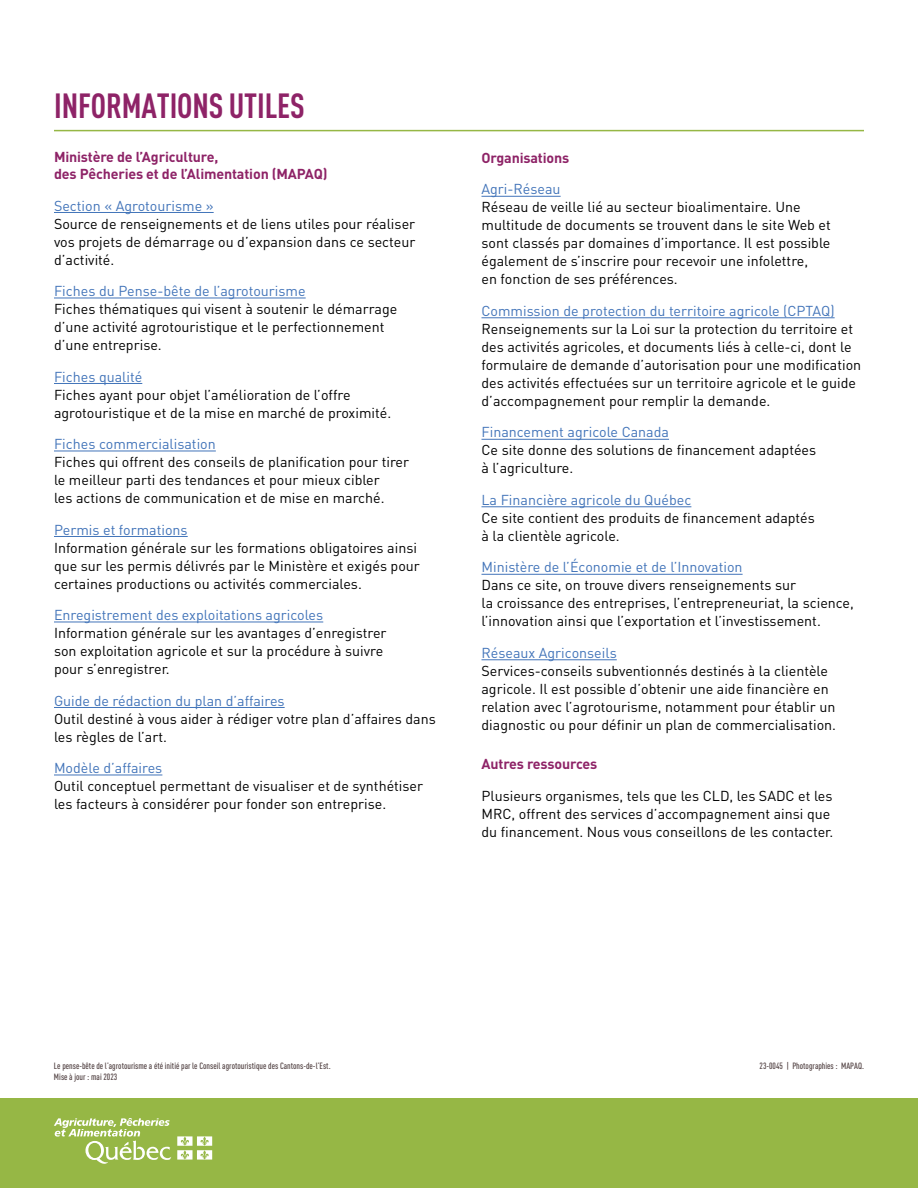
<style>
.page{position:relative;width:918px;height:1188px;background:#fff}
.page>*{position:absolute;margin:0;border:0;box-sizing:border-box;transform-origin:0 0}
.t1{font:700 condensed 34.5px "DINOT";letter-spacing:-.005em;color:#8e2367;scale:.96 1}
.t2{font:14.25px/18px "DINOT";color:#000}
.t3{font:14.25px "DINOT";color:#4274b9}
.t4{font:700 14.25px/17.1px "DINOT";letter-spacing:-.01em;color:#8e2367}
.t5{font:500 condensed 9px "DINOT";color:#4f3f40}
</style>
<div class="page">
<div style="left:0;top:1098px;width:918px;height:90px;background:#96b745"></div>
<svg style="left:54px;top:1118px;width:117px;height:46px"></svg>
<svg style="left:177px;top:1136px;width:35px;height:24px"></svg>
<hr style="left:54px;top:130px;width:810px;height:1px;background:#96b745">
<hr style="left:54px;top:212px;width:160px;height:1px;background:#4274b9">
<hr style="left:54px;top:298px;width:252px;height:1px;background:#4274b9">
<hr style="left:54px;top:383px;width:88px;height:1px;background:#4274b9">
<hr style="left:54px;top:451px;width:162px;height:1px;background:#4274b9">
<hr style="left:54px;top:536px;width:134px;height:1px;background:#4274b9">
<hr style="left:54px;top:622px;width:269px;height:1px;background:#4274b9">
<hr style="left:54px;top:707px;width:231px;height:1px;background:#4274b9">
<hr style="left:54px;top:775px;width:108px;height:1px;background:#4274b9">
<hr style="left:482px;top:196px;width:79px;height:1px;background:#4274b9">
<hr style="left:482px;top:317px;width:353px;height:1px;background:#4274b9">
<hr style="left:482px;top:439px;width:187px;height:1px;background:#4274b9">
<hr style="left:482px;top:506px;width:209px;height:1px;background:#4274b9">
<hr style="left:482px;top:574px;width:261px;height:1px;background:#4274b9">
<hr style="left:482px;top:659px;width:135px;height:1px;background:#4274b9">
<h1 class="t1" style="left:54px;top:85px;width:263px">INFORMATIONS UTILES</h1>
<p class="t4" style="left:54px;top:148px;width:275px">Ministère de l’Agriculture,<br>des Pêcheries et de l’Alimentation (MAPAQ)</p>
<p class="t3" style="left:54px;top:196px;width:161px">Section « Agrotourisme »</p>
<p class="t2" style="left:54px;top:214px;width:363px;text-align:justify">Source de renseignements et de liens utiles pour réaliser vos projets de démarrage ou d’expansion dans ce secteur d’activité.</p>
<p class="t3" style="left:54px;top:281px;width:253px">Fiches du Pense-bête de l’agrotourisme</p>
<p class="t2" style="left:54px;top:299px;width:345px">Fiches thématiques qui visent à soutenir le démarrage d’une activité agrotouristique et le perfectionnement d’une entreprise.</p>
<p class="t3" style="left:54px;top:367px;width:90px">Fiches qualité</p>
<p class="t2" style="left:54px;top:385px;width:339px">Fiches ayant pour objet l’amélioration de l’offre agrotouristique et de la mise en marché de proximité.</p>
<p class="t3" style="left:54px;top:434px;width:163px">Fiches commercialisation</p>
<p class="t2" style="left:54px;top:452px;width:357px">Fiches qui offrent des conseils de planification pour tirer le meilleur parti des tendances et pour mieux cibler<br>les actions de communication et de mise en marché.</p>
<p class="t3" style="left:54px;top:520px;width:135px">Permis et formations</p>
<p class="t2" style="left:54px;top:538px;width:367px">Information générale sur les formations obligatoires ainsi que sur les permis délivrés par le Ministère et exigés pour certaines productions ou activités commerciales.</p>
<p class="t3" style="left:54px;top:605px;width:271px">Enregistrement des exploitations agricoles</p>
<p class="t2" style="left:54px;top:623px;width:334px">Information générale sur les avantages d’enregistrer son exploitation agricole et sur la procédure à suivre pour s’enregistrer.</p>
<p class="t3" style="left:54px;top:691px;width:232px">Guide de rédaction du plan d’affaires</p>
<p class="t2" style="left:54px;top:709px;width:383px">Outil destiné à vous aider à rédiger votre plan d’affaires dans les règles de l’art.</p>
<p class="t3" style="left:54px;top:758px;width:110px">Modèle d’affaires</p>
<p class="t2" style="left:54px;top:776px;width:371px">Outil conceptuel permettant de visualiser et de synthétiser les facteurs à considérer pour fonder son entreprise.</p>
<p class="t4" style="left:482px;top:149px;width:89px">Organisations</p>
<p class="t3" style="left:482px;top:180px;width:81px">Agri-Réseau</p>
<p class="t2" style="left:482px;top:198px;width:351px">Réseau de veille lié au secteur bioalimentaire. Une multitude de documents se trouvent dans le site Web et sont classés par domaines d’importance. Il est possible également de s’inscrire pour recevoir une infolettre,<br>en fonction de ses préférences.</p>
<p class="t3" style="left:482px;top:301px;width:355px">Commission de protection du territoire agricole (CPTAQ)</p>
<p class="t2" style="left:482px;top:319px;width:381px">Renseignements sur la Loi sur la protection du territoire et des activités agricoles, et documents liés à celle-ci, dont le formulaire de demande d’autorisation pour une modification des activités effectuées sur un territoire agricole et le guide d’accompagnement pour remplir la demande.</p>
<p class="t3" style="left:482px;top:423px;width:189px">Financement agricole Canada</p>
<p class="t2" style="left:482px;top:441px;width:336px">Ce site donne des solutions de financement adaptées à l’agriculture.</p>
<p class="t3" style="left:482px;top:490px;width:211px">La Financière agricole du Québec</p>
<p class="t2" style="left:482px;top:508px;width:335px">Ce site contient des produits de financement adaptés à la clientèle agricole.</p>
<p class="t3" style="left:482px;top:558px;width:263px">Ministère de l’Économie et de l’Innovation</p>
<p class="t2" style="left:482px;top:576px;width:374px">Dans ce site, on trouve divers renseignements sur<br>la croissance des entreprises, l’entrepreneuriat, la science, l’innovation ainsi que l’exportation et l’investissement.</p>
<p class="t3" style="left:482px;top:643px;width:137px">Réseaux Agriconseils</p>
<p class="t2" style="left:482px;top:661px;width:356px">Services-conseils subventionnés destinés à la clientèle agricole. Il est possible d’obtenir une aide financière en relation avec l’agrotourisme, notamment pour établir un diagnostic ou pour définir un plan de commercialisation.</p>
<p class="t4" style="left:482px;top:755px;width:117px">Autres ressources</p>
<p class="t2" style="left:482px;top:786px;width:353px">Plusieurs organismes, tels que les CLD, les SADC et les<br>MRC, offrent des services d’accompagnement ainsi que du financement. Nous vous conseillons de les contacter.</p>
<p class="t5" style="left:54px;top:1061px;width:278px">Le pense-bête de l’agrotourisme a été initié par le Conseil agrotouristique des Cantons-de-l’Est.</p>
<p class="t5" style="left:760px;top:1061px;width:106px">23-0045 | Photographies : MAPAQ.</p>
<p class="t5" style="left:54px;top:1071px;width:65px">Mise à jour : mai 2023</p>
</div>
